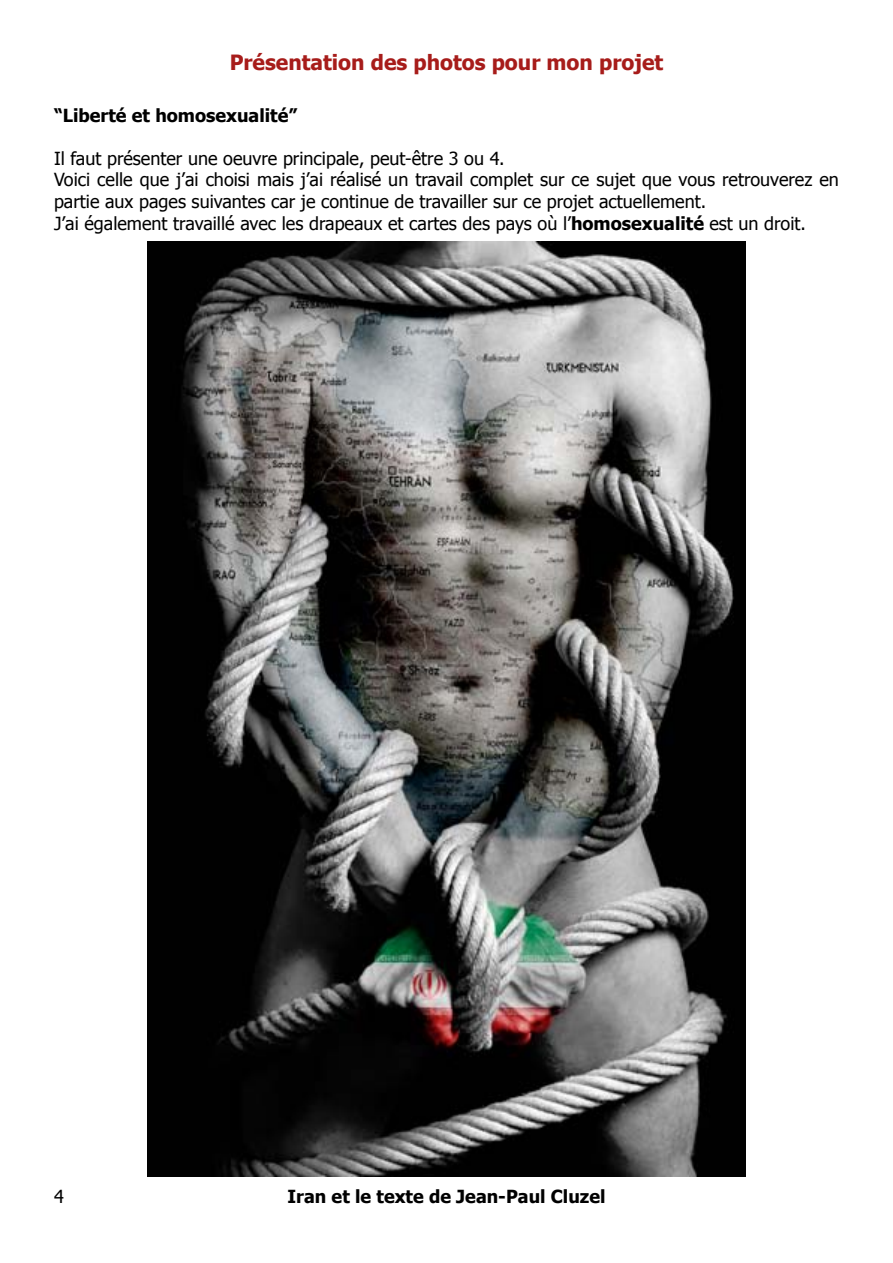
<style>
.page{position:relative;width:893px;height:1263px;background:#fff}
.page>*{position:absolute;margin:0;border:0;box-sizing:border-box;transform-origin:0 0}
.t1{font:700 21px "Tahoma";color:#a71c1a}
.t2{font:18px/21.6px "Tahoma";color:#000}
.t3{font:700 18px "Tahoma";color:#000}
.s1{font-weight:700}
</style>
<div class="page">
<img style="left:147px;top:241px;width:599px;height:936px">
<p class="t1" style="left:230px;top:48px;width:435px">Présentation des photos pour mon projet</p>
<p class="t3" style="left:54px;top:102px;width:245px">“Liberté et homosexualité”</p>
<p class="t2" style="left:54px;top:147px;width:786px">Il faut présenter une oeuvre principale, peut-être 3 ou 4.<br>Voici celle que j’ai choisi mais j’ai réalisé un travail complet sur ce sujet que vous retrouverez en partie aux pages suivantes car je continue de travailler sur ce projet actuellement.<br>J’ai également travaillé avec les drapeaux et cartes des pays où l’<span class="s1">homosexualité</span> est un droit.</p>
<p class="t2" style="left:54px;top:1185px;width:11px">4</p>
<p class="t3" style="left:288px;top:1184px;width:319px">Iran et le texte de Jean-Paul Cluzel</p>
</div>
